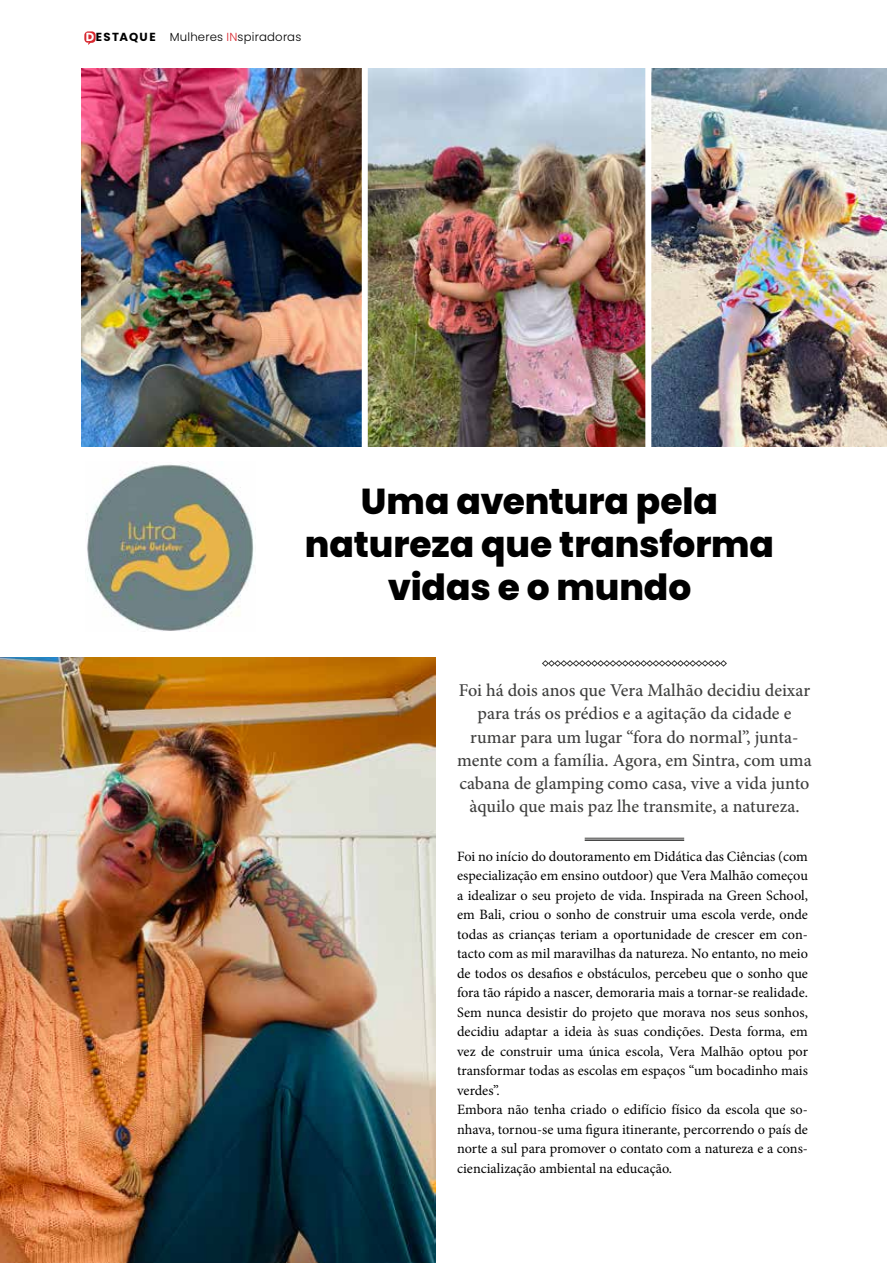
<style>
.page{position:relative;width:893px;height:1263px;background:#fff}
.page>*{position:absolute;margin:0;border:0;box-sizing:border-box;transform-origin:0 0}
.t1{font:800 36px/43.2px "Poppins";letter-spacing:-.005em;color:#000;text-align:center}
.t2{font:500 18px/23.2px "Minion Pro";color:#3f3f3e;text-align:center}
.t3{font:14.25px/19.5px "Minion Pro";color:#000}
.t4{font:300 11.7px "Poppins";letter-spacing:.02em;color:#000}
.s1{font-weight:700;color:#fff}
.s2{font-weight:700}
.s3{color:#d8262e}
</style>
<div class="page">
<svg style="left:84px;top:31px;width:12px;height:14px"></svg>
<svg style="left:542px;top:660px;width:185px;height:7px"></svg>
<hr style="left:585px;top:838px;width:99px;height:1px;background:#3f3f3e">
<hr style="left:585px;top:839px;width:99px;height:2px;background:#3f3f3e">
<img style="left:0;top:657px;width:436px;height:606px">
<img style="left:81px;top:68px;width:806px;height:378px">
<img style="left:86px;top:461px;width:168px;height:170px">
<div style="left:362px;top:64px;width:6px;height:397px;background:#fff"></div>
<div style="left:645px;top:64px;width:6px;height:397px;background:#fff"></div>
<p class="t4" style="left:86px;top:30px;width:217px"><span class="s1">D</span><span class="s2">ESTAQUE</span> Mulheres <span class="s3">IN</span>spiradoras</p>
<h1 class="t1" style="left:305px;top:479px;width:471px">Uma aventura pela natureza que transforma vidas e o mundo</h1>
<p class="t2" style="left:457px;top:679px;width:356px">Foi há dois anos que Vera Malhão decidiu deixar para trás os prédios e a agitação da cidade e rumar para um lugar “fora do normal”, junta&shy;mente com a família. Agora, em Sintra, com uma cabana de glamping como casa, vive a vida junto àquilo que mais paz lhe transmite, a natureza.</p>
<p class="t3" style="left:457px;top:847px;width:352px">Foi no início do doutoramento em Didática das Ciências (com especialização em ensino outdoor) que Vera Malhão começou a idealizar o seu projeto de vida. Inspirada na Green School, em Bali, criou o sonho de construir uma escola verde, onde todas as crianças teriam a oportunidade de crescer em con&shy;tacto com as mil maravilhas da natureza. No entanto, no meio de todos os desafios e obstáculos, percebeu que o sonho que fora tão rápido a nascer, demoraria mais a tornar-se realidade.<br>Sem nunca desistir do projeto que morava nos seus sonhos, decidiu adaptar a ideia às suas condições. Desta forma, em vez de construir uma única escola, Vera Malhão optou por transformar todas as escolas em espaços “um bocadinho mais verdes”.<br>Embora não tenha criado o edifício físico da escola que so&shy;nhava, tornou-se uma figura itinerante, percorrendo o país de norte a sul para promover o contato com a natureza e a cons&shy;ciencialização ambiental na educação.</p>
</div>
